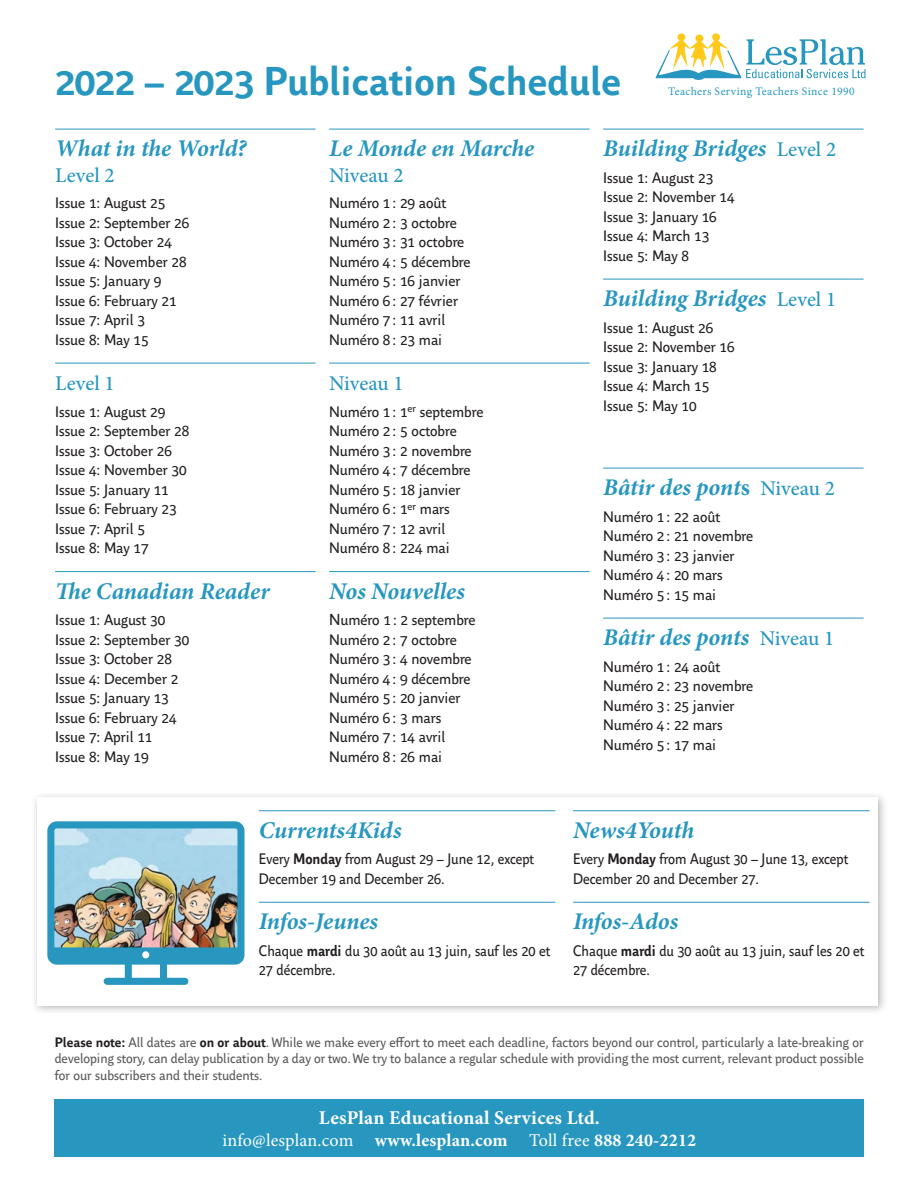
<style>
.page{position:relative;width:918px;height:1188px;background:#fff}
.page>*{position:absolute;margin:0;border:0;box-sizing:border-box;transform-origin:0 0}
.body{font:700 39.75px "Parisine Office Std";color:#2797bf}
.title_-_rule_above{font:italic 700 24px "Minion Pro";letter-spacing:-.005em;color:#2797bf}
.title_-_rule_above-2{font:500 21px "Minion Pro";letter-spacing:-.005em;color:#2797bf}
.t1{font:700 19.5px "Minion Pro";letter-spacing:.01em;color:#fff}
.t2{font:700 18px "Minion Pro";letter-spacing:.01em;color:#fff}
.issue_number{font:15px "Parisine Office Std";color:#231f20}
.issue_number-2{font:15px/19.5px "Parisine Office Std";color:#231f20;scale:.94 1}
.t3{font:13.5px/16.5px "Parisine Office Std";color:#5a5a5d;text-align:justify}
.t4{font:11.55px "Minion Pro";letter-spacing:.03em;color:#2797bf}
.s1{font-size:15.75px}
.s2{font-weight:700}
.s3{font-weight:500;font-style:normal;font-size:21px}
.s4{font-style:normal}
.s5{font-weight:700;color:#231f20}
.s6{font-weight:400}
</style>
<div class="page">
<hr style="left:55px;top:129px;width:261px;height:1px;background:#2797bf">
<hr style="left:55px;top:363px;width:261px;height:1px;background:#2797bf">
<hr style="left:55px;top:571px;width:261px;height:1px;background:#2797bf">
<hr style="left:329px;top:129px;width:261px;height:1px;background:#2797bf">
<hr style="left:329px;top:363px;width:261px;height:1px;background:#2797bf">
<hr style="left:329px;top:571px;width:261px;height:1px;background:#2797bf">
<hr style="left:603px;top:129px;width:261px;height:1px;background:#2797bf">
<hr style="left:603px;top:279px;width:261px;height:1px;background:#2797bf">
<hr style="left:603px;top:468px;width:261px;height:1px;background:#2797bf">
<hr style="left:603px;top:618px;width:261px;height:1px;background:#2797bf">
<div style="left:55px;top:1099px;width:809px;height:58px;background:#2797bf"></div>
<svg style="left:656px;top:33px;width:210px;height:47px"></svg>
<div style="left:31px;top:791px;width:857px;height:225px;background:#231f20;opacity:.33"></div>
<div style="left:38px;top:798px;width:840px;height:208px;background:#fff"></div>
<hr style="left:573px;top:811px;width:297px;height:1px;background:#2797bf">
<hr style="left:573px;top:902px;width:297px;height:1px;background:#2797bf">
<hr style="left:259px;top:811px;width:296px;height:1px;background:#2797bf">
<hr style="left:259px;top:902px;width:296px;height:1px;background:#2797bf">
<img style="left:47px;top:821px;width:198px;height:164px">
<div style="left:142px;top:951px;width:7px;height:7px;background:#fff;border-radius:50%"></div>
<p class="body" style="left:55px;top:57px;width:567px">2022 – 2023 Publication Schedule</p>
<p class="t4" style="left:668px;top:83px;width:188px">Teachers Serving Teachers Since 1990</p>
<p class="title_-_rule_above" style="left:55px;top:132px;width:193px">What in the World?</p>
<p class="title_-_rule_above-2" style="left:55px;top:161px;width:61px">Level 2</p>
<p class="issue_number" style="left:55px;top:194px;width:112px">Issue 1: August 25</p>
<p class="issue_number" style="left:55px;top:213px;width:136px">Issue 2: September 26</p>
<p class="issue_number" style="left:55px;top:233px;width:118px">Issue 3: October 24</p>
<p class="issue_number" style="left:55px;top:252px;width:133px">Issue 4: November 28</p>
<p class="issue_number" style="left:55px;top:272px;width:108px">Issue 5: January 9</p>
<p class="issue_number" style="left:55px;top:291px;width:123px">Issue 6: February 21</p>
<p class="issue_number" style="left:55px;top:311px;width:91px">Issue 7: April 3</p>
<p class="issue_number" style="left:55px;top:330px;width:95px">Issue 8: May 15</p>
<p class="title_-_rule_above-2" style="left:55px;top:369px;width:61px">Level 1</p>
<p class="issue_number" style="left:55px;top:402px;width:112px">Issue 1: August 29</p>
<p class="issue_number" style="left:55px;top:422px;width:136px">Issue 2: September 28</p>
<p class="issue_number" style="left:55px;top:441px;width:118px">Issue 3: October 26</p>
<p class="issue_number" style="left:55px;top:461px;width:133px">Issue 4: November 30</p>
<p class="issue_number" style="left:55px;top:480px;width:115px">Issue 5: January 11</p>
<p class="issue_number" style="left:55px;top:500px;width:123px">Issue 6: February 23</p>
<p class="issue_number" style="left:55px;top:519px;width:91px">Issue 7: April 5</p>
<p class="issue_number" style="left:55px;top:539px;width:95px">Issue 8: May 17</p>
<p class="title_-_rule_above" style="left:55px;top:574px;width:216px">The Canadian Reader</p>
<p class="issue_number" style="left:55px;top:611px;width:112px">Issue 1: August 30</p>
<p class="issue_number" style="left:55px;top:630px;width:136px">Issue 2: September 30</p>
<p class="issue_number" style="left:55px;top:650px;width:118px">Issue 3: October 28</p>
<p class="issue_number" style="left:55px;top:669px;width:125px">Issue 4: December 2</p>
<p class="issue_number" style="left:55px;top:689px;width:115px">Issue 5: January 13</p>
<p class="issue_number" style="left:55px;top:708px;width:123px">Issue 6: February 24</p>
<p class="issue_number" style="left:55px;top:728px;width:99px">Issue 7: April 11</p>
<p class="issue_number" style="left:55px;top:747px;width:95px">Issue 8: May 19</p>
<p class="title_-_rule_above" style="left:329px;top:132px;width:207px">Le Monde en Marche</p>
<p class="title_-_rule_above-2" style="left:329px;top:161px;width:76px">Niveau 2</p>
<p class="issue_number" style="left:329px;top:194px;width:119px">Numéro 1 : 29 août</p>
<p class="issue_number" style="left:329px;top:213px;width:129px">Numéro 2 : 3 octobre</p>
<p class="issue_number" style="left:329px;top:233px;width:137px">Numéro 3 : 31 octobre</p>
<p class="issue_number" style="left:329px;top:252px;width:143px">Numéro 4 : 5 décembre</p>
<p class="issue_number" style="left:329px;top:272px;width:133px">Numéro 5 : 16 janvier</p>
<p class="issue_number" style="left:329px;top:291px;width:130px">Numéro 6 : 27 février</p>
<p class="issue_number" style="left:329px;top:311px;width:117px">Numéro 7 : 11 avril</p>
<p class="issue_number" style="left:329px;top:330px;width:115px">Numéro 8 : 23 mai</p>
<p class="title_-_rule_above-2" style="left:329px;top:369px;width:76px">Niveau 1</p>
<p class="issue_number" style="left:329px;top:402px;width:156px">Numéro 1 : 1<sup>er</sup> septembre</p>
<p class="issue_number" style="left:329px;top:422px;width:129px">Numéro 2 : 5 octobre</p>
<p class="issue_number" style="left:329px;top:441px;width:144px">Numéro 3 : 2 novembre</p>
<p class="issue_number" style="left:329px;top:461px;width:143px">Numéro 4 : 7 décembre</p>
<p class="issue_number" style="left:329px;top:480px;width:133px">Numéro 5 : 18 janvier</p>
<p class="issue_number" style="left:329px;top:500px;width:122px">Numéro 6 : 1<sup>er</sup> mars</p>
<p class="issue_number" style="left:329px;top:519px;width:117px">Numéro 7 : 12 avril</p>
<p class="issue_number" style="left:329px;top:539px;width:122px">Numéro 8 : 224 mai</p>
<p class="title_-_rule_above" style="left:329px;top:574px;width:137px">Nos Nouvelles</p>
<p class="issue_number" style="left:329px;top:611px;width:148px"><span class="s1">N</span>uméro 1 : 2 septembre</p>
<p class="issue_number" style="left:329px;top:630px;width:129px">Numéro 2 : 7 octobre</p>
<p class="issue_number" style="left:329px;top:650px;width:144px">Numéro 3 : 4 novembre</p>
<p class="issue_number" style="left:329px;top:669px;width:143px">Numéro 4 : 9 décembre</p>
<p class="issue_number" style="left:329px;top:689px;width:133px">Numéro 5 : 20 janvier</p>
<p class="issue_number" style="left:329px;top:708px;width:114px">Numéro 6 : 3 mars</p>
<p class="issue_number" style="left:329px;top:728px;width:117px">Numéro 7 : 14 avril</p>
<p class="issue_number" style="left:329px;top:747px;width:115px">Numéro 8 : 26 mai</p>
<p class="title_-_rule_above" style="left:259px;top:813px;width:144px">Currents4Kids</p>
<p class="issue_number-2" style="left:259px;top:850px;width:294px">Every <span class="s2">Monday</span> from August 29 – June 12, except<br>December 19 and December 26.</p>
<p class="title_-_rule_above" style="left:259px;top:905px;width:121px">Infos-Jeunes</p>
<p class="issue_number-2" style="left:259px;top:941px;width:311px">Chaque <span class="s2">mardi</span> du 30 août au 13 juin, sauf les 20 et<br>27 décembre.</p>
<p class="title_-_rule_above" style="left:603px;top:132px;width:235px">Building Bridges <span class="s3">Level 2</span></p>
<p class="issue_number" style="left:603px;top:168px;width:112px">Issue 1: August 23</p>
<p class="issue_number" style="left:603px;top:188px;width:133px">Issue 2: November 14</p>
<p class="issue_number" style="left:603px;top:207px;width:115px">Issue 3: January 16</p>
<p class="issue_number" style="left:603px;top:227px;width:108px">Issue 4: March 13</p>
<p class="issue_number" style="left:603px;top:246px;width:88px">Issue 5: May 8</p>
<p class="title_-_rule_above" style="left:603px;top:282px;width:235px">Building Bridges <span class="s3">Level 1</span></p>
<p class="issue_number" style="left:603px;top:318px;width:112px">Issue 1: August 26</p>
<p class="issue_number" style="left:603px;top:338px;width:133px">Issue 2: November 16</p>
<p class="issue_number" style="left:603px;top:357px;width:115px">Issue 3: January 18</p>
<p class="issue_number" style="left:603px;top:377px;width:108px">Issue 4: March 15</p>
<p class="issue_number" style="left:603px;top:396px;width:95px">Issue 5: May 10</p>
<p class="title_-_rule_above" style="left:603px;top:471px;width:233px">Bâtir des pont<span class="s4">s</span> <span class="s3">Niveau 2</span></p>
<p class="issue_number" style="left:603px;top:507px;width:119px">Numéro 1 : 22 août</p>
<p class="issue_number" style="left:603px;top:527px;width:152px">Numéro 2 : 21 novembre</p>
<p class="issue_number" style="left:603px;top:546px;width:133px">Numéro 3 : 23 janvier</p>
<p class="issue_number" style="left:603px;top:566px;width:121px">Numéro 4 : 20 mars</p>
<p class="issue_number" style="left:603px;top:585px;width:115px">Numéro 5 : 15 mai</p>
<p class="title_-_rule_above" style="left:603px;top:621px;width:233px">Bâtir des ponts <span class="s3">Niveau 1</span></p>
<p class="issue_number" style="left:603px;top:657px;width:119px">Numéro 1 : 24 août</p>
<p class="issue_number" style="left:603px;top:677px;width:152px">Numéro 2 : 23 novembre</p>
<p class="issue_number" style="left:603px;top:696px;width:133px">Numéro 3 : 25 janvier</p>
<p class="issue_number" style="left:603px;top:716px;width:121px">Numéro 4 : 22 mars</p>
<p class="issue_number" style="left:603px;top:735px;width:115px">Numéro 5 : 17 mai</p>
<p class="title_-_rule_above" style="left:573px;top:813px;width:123px">News4Youth</p>
<p class="issue_number-2" style="left:573px;top:850px;width:294px">Every <span class="s2">Monday</span> from August 30 – June 13, except<br>December 20 and December 27.</p>
<p class="title_-_rule_above" style="left:573px;top:905px;width:107px">Infos-Ados</p>
<p class="issue_number-2" style="left:573px;top:941px;width:311px">Chaque <span class="s2">mardi</span> du 30 août au 13 juin, sauf les 20 et<br>27 décembre.</p>
<p class="t3" style="left:55px;top:1034px;width:811px"><span class="s5">Please note:</span> All dates are <span class="s5">on or about</span>. While we make every effort to meet each deadline, factors beyond our control, particularly a late-breaking or developing story, can delay publication by a day or two. We try to balance a regular schedule with providing the most current, relevant product possible for our subscribers and their students.</p>
<p class="t1" style="left:319px;top:1104px;width:282px">LesPlan Educational Services Ltd.</p>
<p class="t2" style="left:223px;top:1128px;width:475px"><span class="s6">info@lesplan.com</span> www.lesplan.com <span class="s6">Toll free</span> 888 240-2212</p>
</div>
